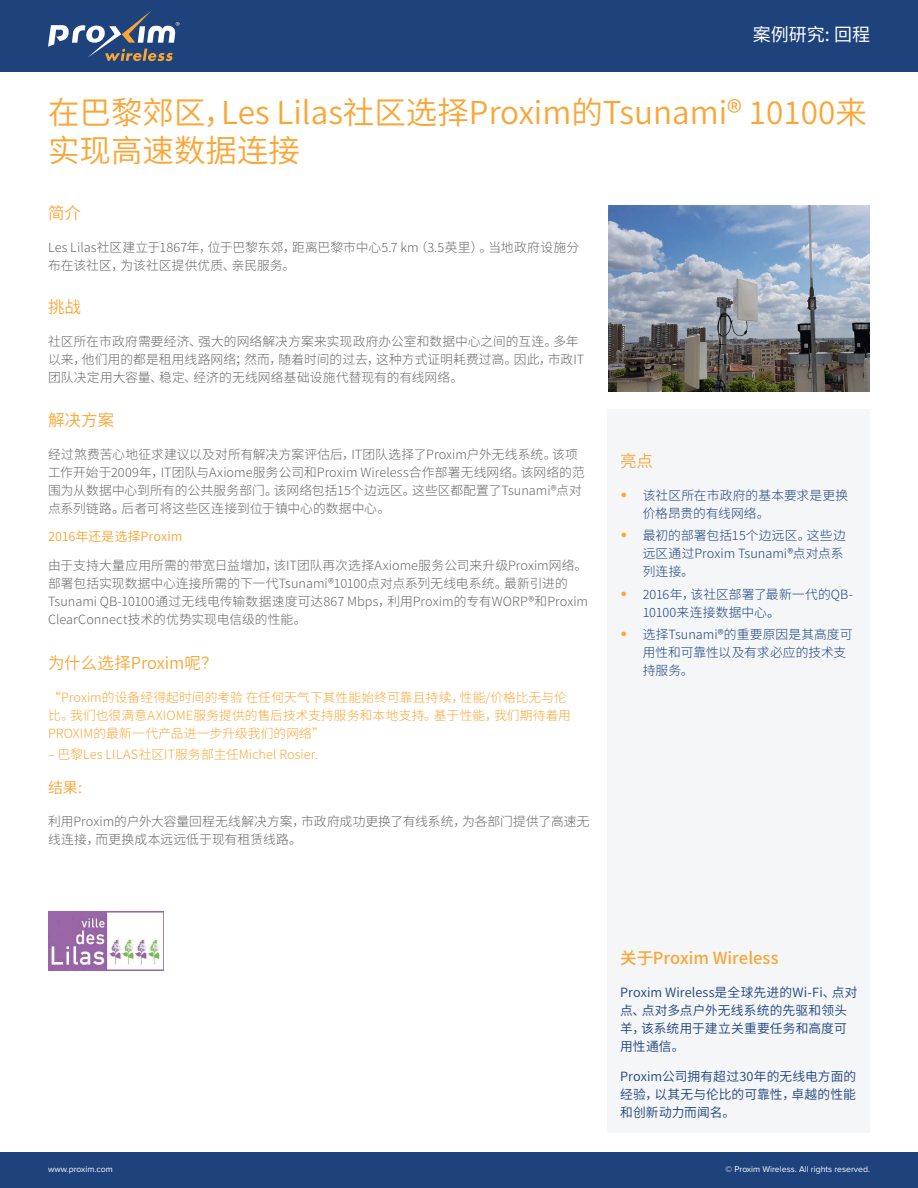
<style>
.page{position:relative;width:918px;height:1188px;background:#fff}
.page>*{position:absolute;margin:0;border:0;box-sizing:border-box;transform-origin:0 0}
.t1{font:31.5px/37.5px "Source Han Sans CN";color:#faa636}
.t2{font:18px "Source Han Sans CN";color:#fff}
.t3{font:16.5px "Source Han Sans CN";letter-spacing:-.005em;color:#faa636}
.t4{font:500 16.5px "Source Han Sans CN";color:#faa636}
.t5{font:15px "Source Han Sans CN";color:#faa636}
.t6{font:300 12.75px/18px "Source Han Sans CN";letter-spacing:.005em;color:#666767}
.t7{font:300 12.75px/18px "Source Han Sans CN";letter-spacing:.005em;color:#1e427c}
.t8{font:300 12.75px/18px "Source Han Sans CN";letter-spacing:.005em;color:#faa636}
.t9{font:12.75px/18px "Source Han Sans CN";letter-spacing:.01em;color:#1e427c}
.t10{font:12.75px "Source Han Sans CN";letter-spacing:.005em;color:#faa636}
.t11{font:8.7px "Proxima Nova";color:#fff}
.s1{font-family:"Proxima Nova";font-weight:400;font-size:21px;color:#faa636}
</style>
<div class="page">
<div style="left:0;top:1152px;width:918px;height:36px;background:#1e427c"></div>
<div style="left:608px;top:410px;width:262px;height:723px;background:#f4f6f8"></div>
<div style="left:0;top:0;width:918px;height:72px;background:#1e427c"></div>
<svg style="left:48px;top:10px;width:132px;height:51px"></svg>
<img style="left:608px;top:206px;width:262px;height:186px">
<img style="left:48px;top:912px;width:116px;height:58px">
<h2 class="t2" style="left:753px;top:25px;width:119px">案例研究: 回程</h2>
<h1 class="t1" style="left:48px;top:95px;width:820px">在巴黎郊区，Les Lilas社区选择Proxim的Tsunami® 10100来实现高速数据连接</h1>
<p class="t3" style="left:48px;top:203px;width:34px">简介</p>
<p class="t6" style="left:48px;top:238px;width:533px">Les Lilas社区建立于1867年，位于巴黎东郊，距离巴黎市中心5.7 km（3.5英里）。当地政府设施分布在该社区，为该社区提供优质、亲民服务。</p>
<p class="t3" style="left:48px;top:298px;width:35px">挑战</p>
<p class="t6" style="left:48px;top:333px;width:538px">社区所在市政府需要经济、强大的网络解决方案来实现政府办公室和数据中心之间的互连。多年以来，他们用的都是租用线路网络；然而，随着时间的过去，这种方式证明耗费过高。因此，市政IT团队决定用大容量、稳定、经济的无线网络基础设施代替现有的有线网络。</p>
<p class="t3" style="left:48px;top:410px;width:68px">解决方案</p>
<p class="t6" style="left:48px;top:445px;width:538px">经过煞费苦心地征求建议以及对所有解决方案评估后，IT团队选择了Proxim户外无线系统。该项工作开始于2009年，IT团队与Axiome服务公司和Proxim Wireless合作部署无线网络。该网络的范围为从数据中心到所有的公共服务部门。该网络包括15个边远区。这些区都配置了Tsunami®点对点系列链路。后者可将这些区连接到位于镇中心的数据中心。</p>
<p class="t10" style="left:48px;top:529px;width:136px">2016年还是选择Proxim</p>
<p class="t6" style="left:48px;top:556px;width:542px">由于支持大量应用所需的带宽日益增加，该IT团队再次选择Axiome服务公司来升级Proxim网络。部署包括实现数据中心连接所需的下一代Tsunami®10100点对点系列无线电系统。最新引进的Tsunami QB-10100通过无线电传输数据速度可达867 Mbps，利用Proxim的专有WORP®和Proxim ClearConnect技术的优势实现电信级的性能。</p>
<p class="t3" style="left:48px;top:653px;width:171px">为什么选择Proxim呢？</p>
<p class="t8" style="left:48px;top:688px;width:524px">“Proxim的设备经得起时间的考验 在任何天气下其性能始终可靠且持续，性能/价格比无与伦比。我们也很满意AXIOME服务提供的售后技术支持服务和本地支持。基于性能，我们期待着用<br>PROXIM的最新一代产品进一步升级我们的网络”</p>
<p class="t8" style="left:48px;top:745px;width:272px">– 巴黎Les LILAS社区IT服务部主任Michel Rosier.</p>
<p class="t5" style="left:48px;top:779px;width:36px">结果:</p>
<p class="t6" style="left:48px;top:813px;width:543px">利用Proxim的户外大容量回程无线解决方案，市政府成功更换了有线系统，为各部门提供了高速无线连接，而更换成本远远低于现有租赁线路。</p>
<p class="t3" style="left:620px;top:451px;width:34px">亮点</p>
<p class="t7" style="left:643px;top:486px;width:207px;text-indent:-22px"><span class="s1">•</span> 该社区所在市政府的基本要求是更换价格昂贵的有线网络。</p>
<p class="t7" style="left:643px;top:527px;width:205px;text-indent:-22px"><span class="s1">•</span> 最初的部署包括15个边远区。这些边远区通过Proxim Tsunami®点对点系列连接。</p>
<p class="t7" style="left:643px;top:585px;width:212px;text-indent:-22px"><span class="s1">•</span> 2016年，该社区部署了最新一代的QB-<br>10100来连接数据中心。</p>
<p class="t7" style="left:643px;top:626px;width:212px;text-indent:-22px"><span class="s1">•</span> 选择Tsunami®的重要原因是其高度可用性和可靠性以及有求必应的技术支持服务。</p>
<p class="t4" style="left:620px;top:948px;width:160px">关于Proxim Wireless</p>
<p class="t9" style="left:620px;top:983px;width:239px">Proxim Wireless是全球先进的Wi-Fi、点对点、点对多点户外无线系统的先驱和领头羊，该系统用于建立关重要任务和高度可用性通信。</p>
<p class="t9" style="left:620px;top:1067px;width:237px;text-align:justify">Proxim公司拥有超过30年的无线电方面的经验，以其无与伦比的可靠性，卓越的性能和创新动力而闻名。</p>
<p class="t11" style="left:48px;top:1164px;width:66px">www.proxim.com</p>
<p class="t11" style="left:725px;top:1164px;width:146px">© Proxim Wireless. All rights reserved.</p>
</div>
